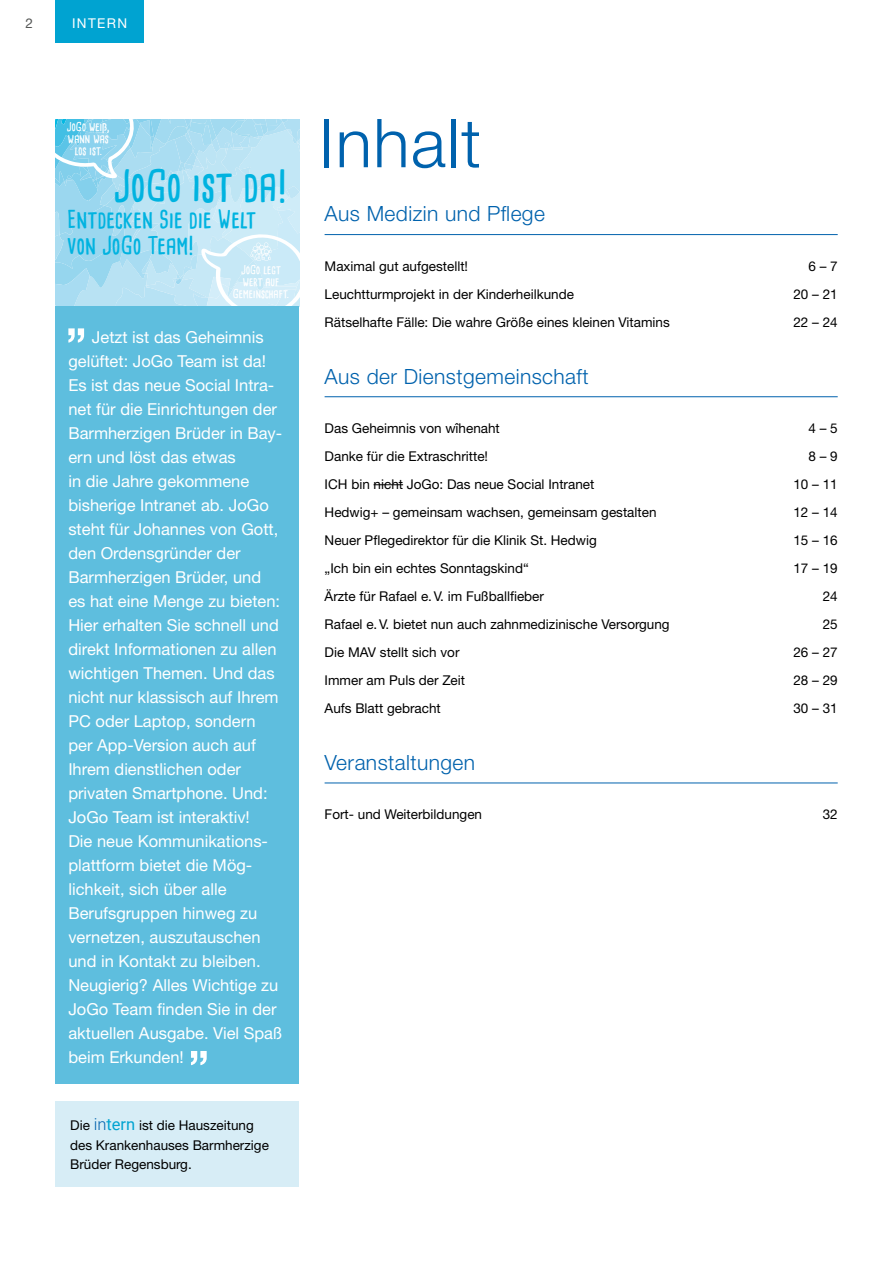
<style>
.page{position:relative;width:893px;height:1263px;background:#fff}
.page>*{position:absolute;margin:0;border:0;box-sizing:border-box;transform-origin:0 0}
.t1{font:300 67.5px "Helvetica Neue";letter-spacing:.02em;color:#0062ad}
.t2{font:700 41.85px "Cardenio Modern";color:#00b3e0}
.t3{font:700 24px/26px "Cardenio Modern";color:#00b3e0}
.t4{font:300 21px "Helvetica Neue";letter-spacing:.02em;color:#0062ad}
.t5{font:16.5px/24px "Helvetica Neue";color:#fff}
.t6{font:13.5px/19.5px "Helvetica Neue";color:#000}
.t7{font:13.5px "Helvetica Neue";letter-spacing:.1em;color:#fff}
.t8{font:13.5px "Helvetica Neue";color:#555756}
.t9{font:700 11.85px/12px "Cardenio Modern";color:#fff;text-align:center}
.s1{font-family:"Roboto";font-weight:300;font-size:16.5px;color:#0062ad}
.s2{font-family:"Roboto";font-size:16.5px;color:#00a3d1}
</style>
<div class="page">
<svg style="left:55px;top:119px;width:244px;height:187px;background:#b4e1f3"></svg>
<div style="left:55px;top:0;width:89px;height:43px;background:#00a3d1"></div>
<div style="left:55px;top:306px;width:244px;height:778px;background:#5ebede"></div>
<svg style="left:68px;top:328px;width:16px;height:15px"></svg>
<svg style="left:191px;top:1051px;width:16px;height:14px"></svg>
<hr style="left:325px;top:234px;width:513px;height:1px;background:#0062ad">
<hr style="left:325px;top:396px;width:513px;height:1px;background:#0062ad">
<hr style="left:325px;top:782px;width:513px;height:1px;background:#0062ad">
<svg style="left:374px;top:484px;width:29px;height:1px"></svg>
<div style="left:55px;top:1101px;width:244px;height:85px;background:#d7edf6"></div>
<p class="t8" style="left:26px;top:15px;width:9px">2</p>
<p class="t7" style="left:72px;top:15px;width:56px">INTERN</p>
<p class="t9" style="left:67px;top:121px;width:45px">JoGo weiß, wann was los ist.</p>
<h2 class="t2" style="left:114px;top:157px;width:175px">JoGo ist da!</h2>
<h3 class="t3" style="left:67px;top:206px;width:191px">Entdecken Sie die Welt von JoGo Team!</h3>
<p class="t9" style="left:233px;top:264px;width:58px">JoGo legt wert auf<br>Gemeinschaft.</p>
<p class="t5" style="left:68px;top:324px;width:215px;text-indent:24px">Jetzt ist das Geheimnis gelüftet: JoGo Team ist da!<br>Es ist das neue Social Intra&shy;net für die Einrichtungen der<br>Barmherzigen Brüder in Bay&shy;ern und löst das etwas<br>in die Jahre gekommene bisherige Intranet ab. JoGo steht für Johannes von Gott, den Ordensgründer der<br>Barmherzigen Brüder, und es hat eine Menge zu bieten:<br>Hier erhalten Sie schnell und direkt Informationen zu allen wichtigen Themen. Und das nicht nur klassisch auf Ihrem<br>PC oder Laptop, sondern per App-Version auch auf<br>Ihrem dienstlichen oder privaten Smartphone. Und:<br>JoGo Team ist interaktiv!<br>Die neue Kommunikations&shy;plattform bietet die Mög&shy;lichkeit, sich über alle<br>Berufsgruppen hinweg zu vernetzen, auszutauschen und in Kontakt zu bleiben.<br>Neugierig? Alles Wichtige zu<br>JoGo Team finden Sie in der aktuellen Ausgabe. Viel Spaß beim Erkunden!</p>
<p class="t6" style="left:70px;top:1116px;width:200px">Die <span class="s1">in</span><span class="s2">tern</span> ist die Hauszeitung des Krankenhauses Barmherzige<br>Brüder Regensburg.</p>
<h1 class="t1" style="left:319px;top:102px;width:163px">Inhalt</h1>
<p class="t4" style="left:325px;top:201px;width:222px">Aus Medizin und Pflege</p>
<p class="t6" style="left:325px;top:256px;width:145px">Maximal gut aufgestellt!</p>
<p class="t6" style="left:808px;top:256px;width:31px">6 – 7</p>
<p class="t6" style="left:325px;top:284px;width:251px">Leuchtturmprojekt in der Kinderheilkunde</p>
<p class="t6" style="left:793px;top:284px;width:46px">20 – 21</p>
<p class="t6" style="left:325px;top:312px;width:347px">Rätselhafte Fälle: Die wahre Größe eines kleinen Vitamins</p>
<p class="t6" style="left:793px;top:312px;width:46px">22 – 24</p>
<p class="t4" style="left:325px;top:363px;width:266px">Aus der Dienstgemeinschaft</p>
<p class="t6" style="left:325px;top:418px;width:177px">Das Geheimnis von wîhenaht</p>
<p class="t6" style="left:808px;top:418px;width:31px">4 – 5</p>
<p class="t6" style="left:325px;top:446px;width:165px">Danke für die Extraschritte!</p>
<p class="t6" style="left:808px;top:446px;width:31px">8 – 9</p>
<p class="t6" style="left:325px;top:474px;width:271px">ICH bin nicht JoGo: Das neue Social Intranet</p>
<p class="t6" style="left:793px;top:474px;width:46px">10 – 11</p>
<p class="t6" style="left:325px;top:502px;width:333px">Hedwig+ – gemeinsam wachsen, gemeinsam gestalten</p>
<p class="t6" style="left:793px;top:502px;width:46px">12 – 14</p>
<p class="t6" style="left:325px;top:530px;width:274px">Neuer Pflegedirektor für die Klinik St. Hedwig</p>
<p class="t6" style="left:793px;top:530px;width:46px">15 – 16</p>
<p class="t6" style="left:325px;top:558px;width:206px">„Ich bin ein echtes Sonntagskind“</p>
<p class="t6" style="left:793px;top:558px;width:46px">17 – 19</p>
<p class="t6" style="left:325px;top:586px;width:221px">Ärzte für Rafael e.V. im Fußballfieber</p>
<p class="t6" style="left:823px;top:586px;width:17px">24</p>
<p class="t6" style="left:325px;top:614px;width:347px">Rafael e.V. bietet nun auch zahnmedizinische Versorgung</p>
<p class="t6" style="left:823px;top:614px;width:17px">25</p>
<p class="t6" style="left:325px;top:642px;width:136px">Die MAV stellt sich vor</p>
<p class="t6" style="left:793px;top:642px;width:46px">26 – 27</p>
<p class="t6" style="left:325px;top:670px;width:142px">Immer am Puls der Zeit</p>
<p class="t6" style="left:793px;top:670px;width:46px">28 – 29</p>
<p class="t6" style="left:325px;top:698px;width:118px">Aufs Blatt gebracht</p>
<p class="t6" style="left:793px;top:698px;width:46px">30 – 31</p>
<p class="t4" style="left:325px;top:749px;width:152px">Veranstaltungen</p>
<p class="t6" style="left:325px;top:805px;width:159px">Fort- und Weiterbildungen</p>
<p class="t6" style="left:823px;top:805px;width:17px">32</p>
</div>
